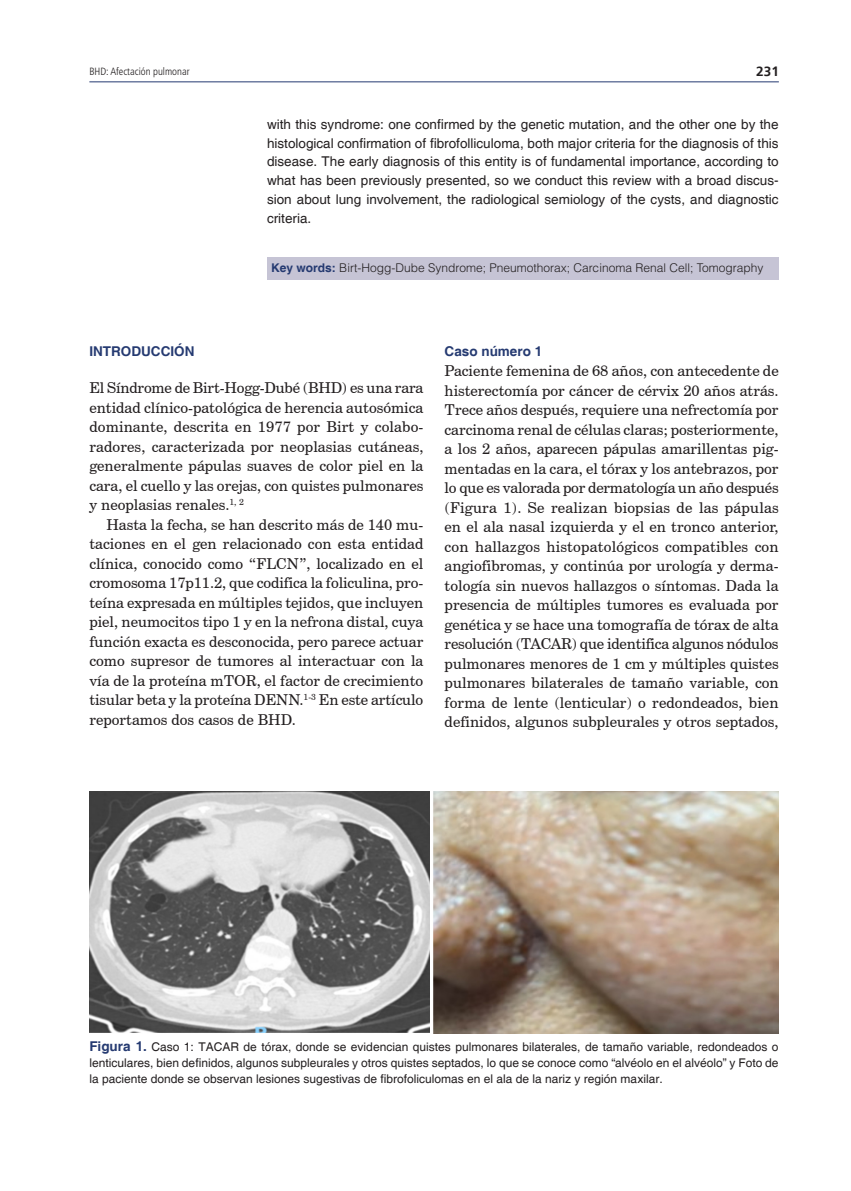
<style>
.page{position:relative;width:851px;height:1191px;background:#fff}
.page>*{position:absolute;margin:0;border:0;box-sizing:border-box;transform-origin:0 0}
.t1{font:15px/19.5px "Century Schoolbook BT";color:#231f20;text-align:justify}
.t2{font:13.5px/18.8px "Helvetica";color:#231f20;text-align:justify}
.t3{font:700 13.5px "Helvetica";color:#253a71}
.t4{font:700 13.5px "Frutiger";color:#231f20}
.t5{font:12px/15.8px "Helvetica";color:#231f20;text-align:justify}
.t6{font:300 12px "Helvetica";color:#231f20}
.t7{font:300 condensed 10.5px "Frutiger LT Std";color:#231f20}
.s1{font-weight:700;color:#253a71}
.s2{font-weight:700;font-size:13.5px;color:#253a71}
</style>
<div class="page">
<hr style="left:89px;top:81px;width:689px;height:1px;background:#253a71">
<div style="left:267px;top:257px;width:511px;height:23px;background:#c6c4d5"></div>
<img style="left:89px;top:791px;width:340px;height:242px">
<img style="left:433px;top:791px;width:345px;height:242px">
<p class="t7" style="left:89px;top:66px;width:102px">BHD: Afectación pulmonar</p>
<p class="t4" style="left:756px;top:63px;width:24px">231</p>
<p class="t2" style="left:267px;top:115px;width:513px">with this syndrome: one confirmed by the genetic mutation, and the other one by the histological confirmation of fibrofolliculoma, both major criteria for the diagnosis of this disease. The early diagnosis of this entity is of fundamental importance, according to what has been previously presented, so we conduct this review with a broad discus&shy;sion about lung involvement, the radiological semiology of the cysts, and diagnostic criteria.</p>
<p class="t6" style="left:271px;top:260px;width:493px"><span class="s1">Key words:</span> Birt-Hogg-Dube Syndrome; Pneumothorax; Carcinoma Renal Cell; Tomography</p>
<p class="t3" style="left:89px;top:343px;width:106px">INTRODUCCIÓN</p>
<p class="t1" style="left:89px;top:378px;width:335px">El Síndrome de Birt-Hogg-Dubé (BHD) es una rara entidad clínico-patológica de herencia autosómica dominante, descrita en 1977 por Birt y colabo&shy;radores, caracterizada por neoplasias cutáneas, generalmente pápulas suaves de color piel en la cara, el cuello y las orejas, con quistes pulmonares y neoplasias renales.<sup>1,</sup> <sup>2</sup></p>
<p class="t1" style="left:89px;top:514px;width:335px;text-indent:17px">Hasta la fecha, se han descrito más de 140 mu&shy;taciones en el gen relacionado con esta entidad clínica, conocido como “FLCN”, localizado en el cromosoma 17p11.2, que codifica la foliculina, pro&shy;teína expresada en múltiples tejidos, que incluyen piel, neumocitos tipo 1 y en la nefrona distal, cuya función exacta es desconocida, pero parece actuar como supresor de tumores al interactuar con la vía de la proteína mTOR, el factor de crecimiento tisular beta y la proteína DENN.<sup>1-3</sup> En este artículo reportamos dos casos de BHD.</p>
<p class="t3" style="left:444px;top:343px;width:99px">Caso número 1</p>
<p class="t1" style="left:444px;top:361px;width:335px">Paciente femenina de 68 años, con antecedente de histerectomía por cáncer de cérvix 20 años atrás.<br>Trece años después, requiere una nefrectomía por carcinoma renal de células claras; posteriormente, a los 2 años, aparecen pápulas amarillentas pig&shy;mentadas en la cara, el tórax y los antebrazos, por lo que es valorada por dermatología un año después (Figura 1). Se realizan biopsias de las pápulas en el ala nasal izquierda y el en tronco anterior, con hallazgos histopatológicos compatibles con angiofibromas, y continúa por urología y derma&shy;tología sin nuevos hallazgos o síntomas. Dada la presencia de múltiples tumores es evaluada por genética y se hace una tomografía de tórax de alta resolución (TACAR) que identifica algunos nódulos pulmonares menores de 1 cm y múltiples quistes pulmonares bilaterales de tamaño variable, con forma de lente (lenticular) o redondeados, bien definidos, algunos subpleurales y otros septados,</p>
<p class="t5" style="left:89px;top:1039px;width:690px"><span class="s2">Figura 1.</span> Caso 1: TACAR de tórax, donde se evidencian quistes pulmonares bilaterales, de tamaño variable, redondeados o lenticulares, bien definidos, algunos subpleurales y otros quistes septados, lo que se conoce como “alvéolo en el alvéolo” y Foto de la paciente donde se observan lesiones sugestivas de fibrofoliculomas en el ala de la nariz y región maxilar.</p>
</div>
